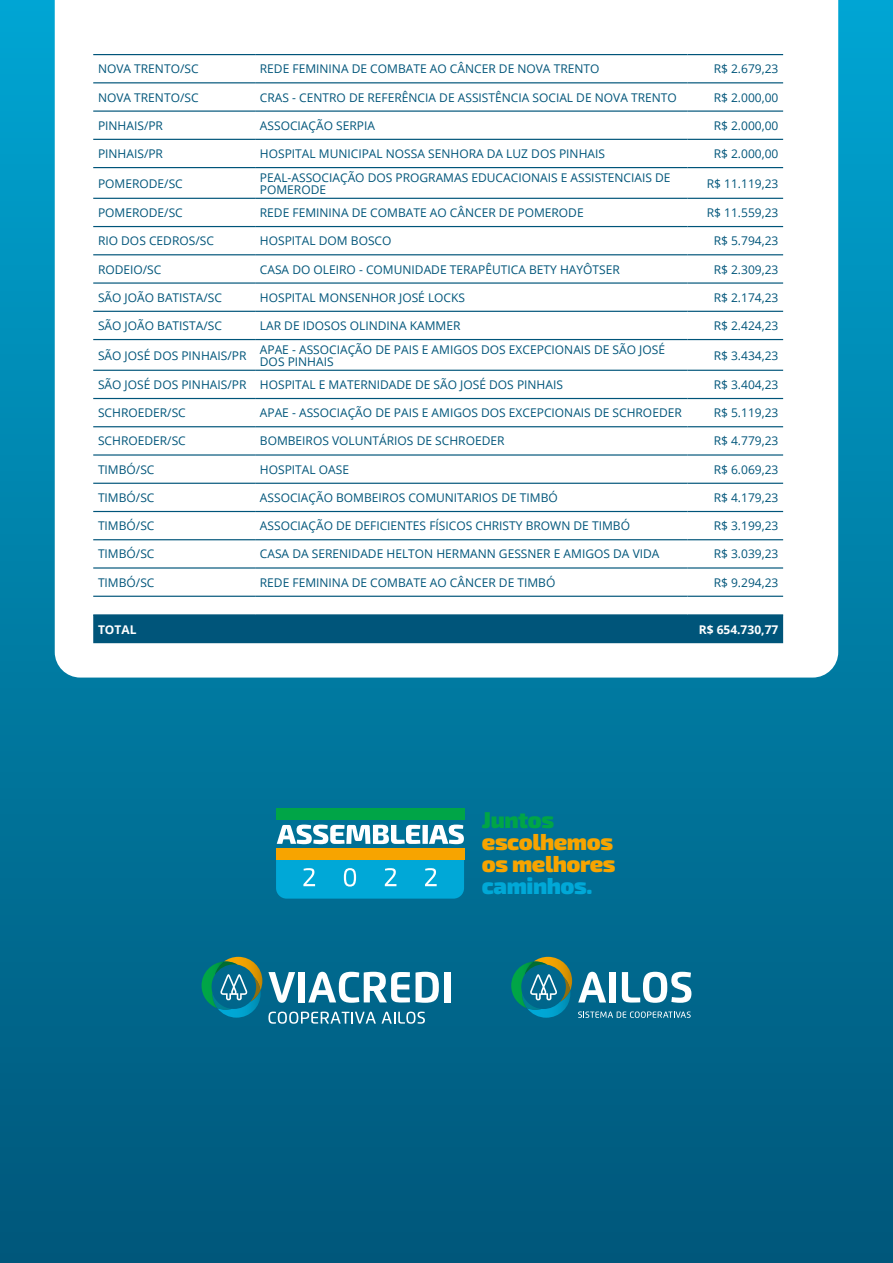
<style>
.page{position:relative;width:893px;height:1263px;background:#fff}
.page>*{position:absolute;margin:0;border:0;box-sizing:border-box;transform-origin:0 0}
.t1{font:900 22.95px/22.2px "Exo 2";letter-spacing:-.02em;color:#f7a400}
.t2{font:900 22.95px "Exo 2";letter-spacing:-.02em;color:#00a8d7}
.t3{font:900 22.95px "Exo 2";letter-spacing:-.02em;color:#00a547}
.t4{font:12px/12px "Open Sans";color:#00557a}
.t5{font:700 12px "Open Sans";color:#fff}
</style>
<div class="page">
<div style="left:0;top:0;width:893px;height:1263px;background:linear-gradient(to bottom,#03a6d3,#005679)"></div>
<svg style="left:55px;top:0;width:783px;height:677px"></svg>
<svg style="left:268px;top:972px;width:27px;height:31px"></svg>
<div style="left:299px;top:972px;width:6px;height:30px;background:#fff"></div>
<svg style="left:308px;top:972px;width:102px;height:31px"></svg>
<svg style="left:416px;top:972px;width:23px;height:31px"></svg>
<div style="left:444px;top:972px;width:6px;height:30px;background:#fff"></div>
<svg style="left:268px;top:1011px;width:108px;height:13px"></svg>
<svg style="left:382px;top:1011px;width:43px;height:13px"></svg>
<svg style="left:578px;top:1011px;width:113px;height:7px"></svg>
<svg style="left:578px;top:972px;width:28px;height:30px"></svg>
<div style="left:610px;top:972px;width:6px;height:30px;background:#fff"></div>
<svg style="left:622px;top:972px;width:69px;height:31px"></svg>
<svg style="left:511px;top:957px;width:61px;height:61px;background:#247f7f"></svg>
<svg style="left:202px;top:957px;width:60px;height:61px;background:#257f7f"></svg>
<div style="left:276px;top:808px;width:188px;height:12px;background:#00a547"></div>
<svg style="left:276px;top:824px;width:188px;height:75px;background:#55adb0"></svg>
<div style="left:93px;top:615px;width:690px;height:28px;background:#00557a"></div>
<hr style="left:93px;top:54px;width:162px;height:1px;background:#00557a">
<hr style="left:255px;top:54px;width:432px;height:1px;background:#00557a">
<hr style="left:687px;top:54px;width:96px;height:1px;background:#00557a">
<hr style="left:93px;top:82px;width:162px;height:1px;background:#00557a">
<hr style="left:255px;top:82px;width:432px;height:1px;background:#00557a">
<hr style="left:687px;top:82px;width:96px;height:1px;background:#00557a">
<hr style="left:93px;top:110px;width:162px;height:2px;background:#00557a">
<hr style="left:255px;top:110px;width:432px;height:2px;background:#00557a">
<hr style="left:687px;top:110px;width:96px;height:2px;background:#00557a">
<hr style="left:93px;top:139px;width:162px;height:1px;background:#00557a">
<hr style="left:255px;top:139px;width:432px;height:1px;background:#00557a">
<hr style="left:687px;top:139px;width:96px;height:1px;background:#00557a">
<hr style="left:93px;top:167px;width:162px;height:1px;background:#00557a">
<hr style="left:255px;top:167px;width:432px;height:1px;background:#00557a">
<hr style="left:687px;top:167px;width:96px;height:1px;background:#00557a">
<hr style="left:93px;top:198px;width:162px;height:1px;background:#00557a">
<hr style="left:255px;top:198px;width:432px;height:1px;background:#00557a">
<hr style="left:687px;top:198px;width:96px;height:1px;background:#00557a">
<hr style="left:93px;top:226px;width:162px;height:1px;background:#00557a">
<hr style="left:255px;top:226px;width:432px;height:1px;background:#00557a">
<hr style="left:687px;top:226px;width:96px;height:1px;background:#00557a">
<hr style="left:93px;top:254px;width:162px;height:1px;background:#00557a">
<hr style="left:255px;top:254px;width:432px;height:1px;background:#00557a">
<hr style="left:687px;top:254px;width:96px;height:1px;background:#00557a">
<hr style="left:93px;top:282px;width:162px;height:2px;background:#00557a">
<hr style="left:255px;top:282px;width:432px;height:2px;background:#00557a">
<hr style="left:687px;top:282px;width:96px;height:2px;background:#00557a">
<hr style="left:93px;top:311px;width:162px;height:1px;background:#00557a">
<hr style="left:255px;top:311px;width:432px;height:1px;background:#00557a">
<hr style="left:687px;top:311px;width:96px;height:1px;background:#00557a">
<hr style="left:93px;top:339px;width:162px;height:1px;background:#00557a">
<hr style="left:255px;top:339px;width:432px;height:1px;background:#00557a">
<hr style="left:687px;top:339px;width:96px;height:1px;background:#00557a">
<hr style="left:93px;top:370px;width:162px;height:1px;background:#00557a">
<hr style="left:255px;top:370px;width:432px;height:1px;background:#00557a">
<hr style="left:687px;top:370px;width:96px;height:1px;background:#00557a">
<hr style="left:93px;top:398px;width:162px;height:1px;background:#00557a">
<hr style="left:255px;top:398px;width:432px;height:1px;background:#00557a">
<hr style="left:687px;top:398px;width:96px;height:1px;background:#00557a">
<hr style="left:93px;top:426px;width:162px;height:1px;background:#00557a">
<hr style="left:255px;top:426px;width:432px;height:1px;background:#00557a">
<hr style="left:687px;top:426px;width:96px;height:1px;background:#00557a">
<hr style="left:93px;top:454px;width:162px;height:2px;background:#00557a">
<hr style="left:255px;top:454px;width:432px;height:2px;background:#00557a">
<hr style="left:687px;top:454px;width:96px;height:2px;background:#00557a">
<hr style="left:93px;top:483px;width:162px;height:1px;background:#00557a">
<hr style="left:255px;top:483px;width:432px;height:1px;background:#00557a">
<hr style="left:687px;top:483px;width:96px;height:1px;background:#00557a">
<hr style="left:93px;top:511px;width:162px;height:1px;background:#00557a">
<hr style="left:255px;top:511px;width:432px;height:1px;background:#00557a">
<hr style="left:687px;top:511px;width:96px;height:1px;background:#00557a">
<hr style="left:93px;top:539px;width:162px;height:1px;background:#00557a">
<hr style="left:255px;top:539px;width:432px;height:1px;background:#00557a">
<hr style="left:687px;top:539px;width:96px;height:1px;background:#00557a">
<hr style="left:93px;top:567px;width:162px;height:2px;background:#00557a">
<hr style="left:255px;top:567px;width:432px;height:2px;background:#00557a">
<hr style="left:687px;top:567px;width:96px;height:2px;background:#00557a">
<hr style="left:93px;top:596px;width:162px;height:1px;background:#00557a">
<hr style="left:255px;top:596px;width:432px;height:1px;background:#00557a">
<hr style="left:687px;top:596px;width:96px;height:1px;background:#00557a">
<hr style="left:93px;top:614px;width:162px;height:1px;background:#00557a">
<hr style="left:255px;top:614px;width:432px;height:1px;background:#00557a">
<hr style="left:687px;top:614px;width:96px;height:1px;background:#00557a">
<p class="t4" style="left:98px;top:63px;width:102px">NOVA TRENTO/SC</p>
<p class="t4" style="left:260px;top:63px;width:341px">REDE FEMININA DE COMBATE AO CÂNCER DE NOVA TRENTO</p>
<p class="t4" style="left:714px;top:63px;width:66px">R$ 2.679,23</p>
<p class="t4" style="left:98px;top:91px;width:102px">NOVA TRENTO/SC</p>
<p class="t4" style="left:260px;top:91px;width:418px">CRAS - CENTRO DE REFERÊNCIA DE ASSISTÊNCIA SOCIAL DE NOVA TRENTO</p>
<p class="t4" style="left:714px;top:91px;width:66px">R$ 2.000,00</p>
<p class="t4" style="left:98px;top:119px;width:67px">PINHAIS/PR</p>
<p class="t4" style="left:260px;top:119px;width:117px">ASSOCIAÇÃO SERPIA</p>
<p class="t4" style="left:714px;top:119px;width:66px">R$ 2.000,00</p>
<p class="t4" style="left:98px;top:147px;width:67px">PINHAIS/PR</p>
<p class="t4" style="left:260px;top:147px;width:347px">HOSPITAL MUNICIPAL NOSSA SENHORA DA LUZ DOS PINHAIS</p>
<p class="t4" style="left:714px;top:147px;width:66px">R$ 2.000,00</p>
<p class="t4" style="left:98px;top:177px;width:86px">POMERODE/SC</p>
<p class="t4" style="left:260px;top:171px;width:412px">PEAL-ASSOCIAÇÃO DOS PROGRAMAS EDUCACIONAIS E ASSISTENCIAIS DE<br>POMERODE</p>
<p class="t4" style="left:707px;top:177px;width:73px">R$ 11.119,23</p>
<p class="t4" style="left:98px;top:206px;width:86px">POMERODE/SC</p>
<p class="t4" style="left:260px;top:206px;width:325px">REDE FEMININA DE COMBATE AO CÂNCER DE POMERODE</p>
<p class="t4" style="left:707px;top:206px;width:73px">R$ 11.559,23</p>
<p class="t4" style="left:98px;top:235px;width:117px">RIO DOS CEDROS/SC</p>
<p class="t4" style="left:260px;top:235px;width:133px">HOSPITAL DOM BOSCO</p>
<p class="t4" style="left:714px;top:235px;width:66px">R$ 5.794,23</p>
<p class="t4" style="left:98px;top:263px;width:65px">RODEIO/SC</p>
<p class="t4" style="left:260px;top:263px;width:361px">CASA DO OLEIRO - COMUNIDADE TERAPÊUTICA BETY HAYÔTSER</p>
<p class="t4" style="left:714px;top:263px;width:66px">R$ 2.309,23</p>
<p class="t4" style="left:98px;top:291px;width:126px">SÃO JOÃO BATISTA/SC</p>
<p class="t4" style="left:260px;top:291px;width:207px">HOSPITAL MONSENHOR JOSÉ LOCKS</p>
<p class="t4" style="left:714px;top:291px;width:66px">R$ 2.174,23</p>
<p class="t4" style="left:98px;top:319px;width:126px">SÃO JOÃO BATISTA/SC</p>
<p class="t4" style="left:260px;top:319px;width:202px">LAR DE IDOSOS OLINDINA KAMMER</p>
<p class="t4" style="left:714px;top:319px;width:66px">R$ 2.424,23</p>
<p class="t4" style="left:98px;top:349px;width:150px">SÃO JOSÉ DOS PINHAIS/PR</p>
<p class="t4" style="left:260px;top:343px;width:407px">APAE - ASSOCIAÇÃO DE PAIS E AMIGOS DOS EXCEPCIONAIS DE SÃO JOSÉ<br>DOS PINHAIS</p>
<p class="t4" style="left:714px;top:349px;width:66px">R$ 3.434,23</p>
<p class="t4" style="left:98px;top:378px;width:466px">SÃO JOSÉ DOS PINHAIS/PR HOSPITAL E MATERNIDADE DE SÃO JOSÉ DOS PINHAIS</p>
<p class="t4" style="left:714px;top:378px;width:66px">R$ 3.404,23</p>
<p class="t4" style="left:98px;top:407px;width:89px">SCHROEDER/SC</p>
<p class="t4" style="left:260px;top:407px;width:423px">APAE - ASSOCIAÇÃO DE PAIS E AMIGOS DOS EXCEPCIONAIS DE SCHROEDER</p>
<p class="t4" style="left:714px;top:407px;width:66px">R$ 5.119,23</p>
<p class="t4" style="left:98px;top:435px;width:89px">SCHROEDER/SC</p>
<p class="t4" style="left:260px;top:435px;width:246px">BOMBEIROS VOLUNTÁRIOS DE SCHROEDER</p>
<p class="t4" style="left:714px;top:435px;width:66px">R$ 4.779,23</p>
<p class="t4" style="left:98px;top:463px;width:58px">TIMBÓ/SC</p>
<p class="t4" style="left:260px;top:463px;width:91px">HOSPITAL OASE</p>
<p class="t4" style="left:714px;top:463px;width:66px">R$ 6.069,23</p>
<p class="t4" style="left:98px;top:491px;width:58px">TIMBÓ/SC</p>
<p class="t4" style="left:260px;top:491px;width:299px">ASSOCIAÇÃO BOMBEIROS COMUNITARIOS DE TIMBÓ</p>
<p class="t4" style="left:714px;top:491px;width:66px">R$ 4.179,23</p>
<p class="t4" style="left:98px;top:520px;width:58px">TIMBÓ/SC</p>
<p class="t4" style="left:260px;top:520px;width:372px">ASSOCIAÇÃO DE DEFICIENTES FÍSICOS CHRISTY BROWN DE TIMBÓ</p>
<p class="t4" style="left:714px;top:520px;width:66px">R$ 3.199,23</p>
<p class="t4" style="left:98px;top:548px;width:58px">TIMBÓ/SC</p>
<p class="t4" style="left:260px;top:548px;width:401px">CASA DA SERENIDADE HELTON HERMANN GESSNER E AMIGOS DA VIDA</p>
<p class="t4" style="left:714px;top:548px;width:66px">R$ 3.039,23</p>
<p class="t4" style="left:98px;top:576px;width:58px">TIMBÓ/SC</p>
<p class="t4" style="left:260px;top:576px;width:297px">REDE FEMININA DE COMBATE AO CÂNCER DE TIMBÓ</p>
<p class="t4" style="left:714px;top:576px;width:66px">R$ 9.294,23</p>
<p class="t5" style="left:98px;top:621px;width:40px">TOTAL</p>
<p class="t5" style="left:699px;top:621px;width:81px">R$ 654.730,77</p>
<h1 class="t3" style="left:482px;top:806px;width:74px">Juntos</h1>
<h1 class="t1" style="left:482px;top:831px;width:135px">escolhemos os melhores</h1>
<h1 class="t2" style="left:482px;top:872px;width:112px">caminhos.</h1>
</div>
